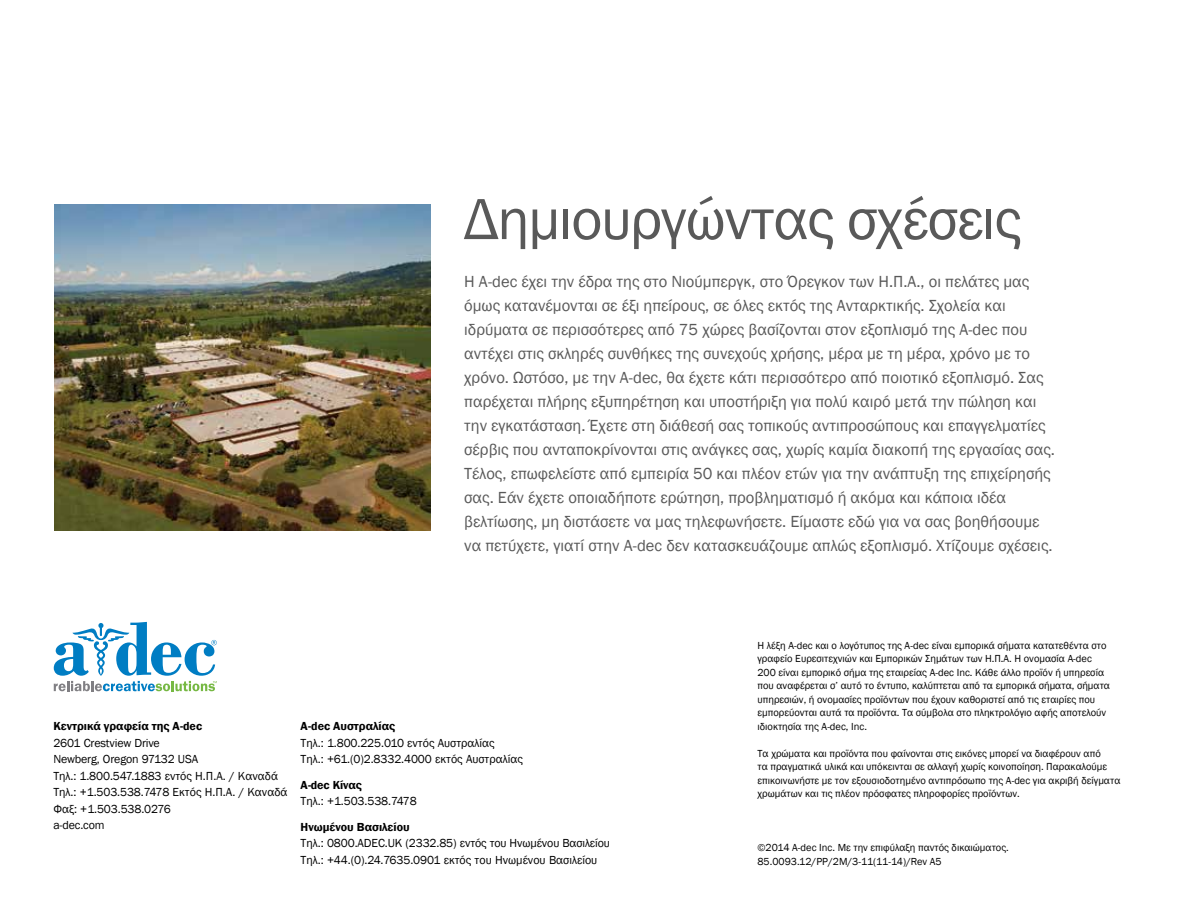
<style>
.page{position:relative;width:1188px;height:918px;background:#fff}
.page>*{position:absolute;margin:0;border:0;box-sizing:border-box;transform-origin:0 0}
.t1{font:60px "Franklin Gothic";letter-spacing:-.02em;color:#595959}
.t2{font:16.5px/24px "Franklin Gothic";color:#595959}
.t3{font:12px/16.5px "Franklin Gothic";letter-spacing:-.01em;color:#000}
.t4{font:600 12px "Franklin Gothic";color:#000}
.t5{font:10.5px/13.5px "Franklin Gothic";color:#000}
</style>
<div class="page">
<img style="left:54px;top:204px;width:376px;height:327px">
<svg style="left:54px;top:622px;width:163px;height:69px"></svg>
<h1 class="t1" style="left:464px;top:182px;width:559px">Δημιουργώντας σχέσεις</h1>
<p class="t2" style="left:464px;top:270px;width:592px">Η A-dec έχει την έδρα της στο Νιούμπεργκ, στο Όρεγκον των Η.Π.Α., οι πελάτες μας όμως κατανέμονται σε έξι ηπείρους, σε όλες εκτός της Ανταρκτικής. Σχολεία και ιδρύματα σε περισσότερες από 75 χώρες βασίζονται στον εξοπλισμό της A-dec που αντέχει στις σκληρές συνθήκες της συνεχούς χρήσης, μέρα με τη μέρα, χρόνο με το χρόνο. Ωστόσο, με την A-dec, θα έχετε κάτι περισσότερο από ποιοτικό εξοπλισμό. Σας παρέχεται πλήρης εξυπηρέτηση και υποστήριξη για πολύ καιρό μετά την πώληση και την εγκατάσταση. Έχετε στη διάθεσή σας τοπικούς αντιπροσώπους και επαγγελματίες σέρβις που ανταποκρίνονται στις ανάγκες σας, χωρίς καμία διακοπή της εργασίας σας.<br>Τέλος, επωφελείστε από εμπειρία 50 και πλέον ετών για την ανάπτυξη της επιχείρησής σας. Εάν έχετε οποιαδήποτε ερώτηση, προβληματισμό ή ακόμα και κάποια ιδέα βελτίωσης, μη διστάσετε να μας τηλεφωνήσετε. Είμαστε εδώ για να σας βοηθήσουμε να πετύχετε, γιατί στην A-dec δεν κατασκευάζουμε απλώς εξοπλισμό. Χτίζουμε σχέσεις.</p>
<p class="t4" style="left:53px;top:719px;width:150px">Κεντρικά γραφεία της A-dec</p>
<p class="t3" style="left:53px;top:735px;width:236px">2601 Crestview Drive<br>Newberg, Oregon 97132 USA<br>Τηλ.: 1.800.547.1883 εντός Η.Π.Α. / Καναδά<br>Τηλ.: +1.503.538.7478 Εκτός Η.Π.Α. / Καναδά<br>Φαξ: +1.503.538.0276<br>a-dec.com</p>
<p class="t4" style="left:301px;top:719px;width:96px">A-dec Αυστραλίας</p>
<p class="t3" style="left:301px;top:735px;width:224px">Τηλ.: 1.800.225.010 εντός Αυστραλίας<br>Τηλ.: +61.(0)2.8332.4000 εκτός Αυστραλίας</p>
<p class="t4" style="left:301px;top:777px;width:63px">A-dec Κίνας</p>
<p class="t3" style="left:301px;top:793px;width:118px">Τηλ.: +1.503.538.7478</p>
<p class="t4" style="left:301px;top:819px;width:111px">Ηνωμένου Βασιλείου</p>
<p class="t3" style="left:301px;top:835px;width:311px">Τηλ.: 0800.ADEC.UK (2332.85) εντός του Ηνωμένου Βασιλείου<br>Τηλ.: +44.(0).24.7635.0901 εκτός του Ηνωμένου Βασιλείου</p>
<p class="t5" style="left:758px;top:639px;width:354px">Η λέξη A-dec και ο λογότυπος της A-dec είναι εμπορικά σήματα κατατεθέντα στο γραφείο Ευρεσιτεχνιών και Εμπορικών Σημάτων των Η.Π.Α. Η ονομασία Α-dec 200 είναι εμπορικό σήμα της εταιρείας A-dec Inc. Κάθε άλλο προϊόν ή υπηρεσία που αναφέρεται σ’ αυτό το έντυπο, καλύπτεται από τα εμπορικά σήματα, σήματα υπηρεσιών, ή ονομασίες προϊόντων που έχουν καθοριστεί από τις εταιρίες που εμπορεύονται αυτά τα προϊόντα. Τα σύμβολα στο πληκτρολόγιο αφής αποτελούν ιδιοκτησία της A-dec, Inc.</p>
<p class="t5" style="left:758px;top:747px;width:364px">Τα χρώματα και προϊόντα που φαίνονται στις εικόνες μπορεί να διαφέρουν από<br>τα πραγματικά υλικά και υπόκεινται σε αλλαγή χωρίς κοινοποίηση. Παρακαλούμε επικοινωνήστε με τον εξουσιοδοτημένο αντιπρόσωπο της A-dec για ακριβή δείγματα χρωμάτων και τις πλέον πρόσφατες πληροφορίες προϊόντων.</p>
<p class="t5" style="left:758px;top:841px;width:253px">©2014 A-dec Inc. Με την επιφύλαξη παντός δικαιώματος.<br>85.0093.12/PP/2M/3-11(11-14)/Rev A5</p>
</div>
